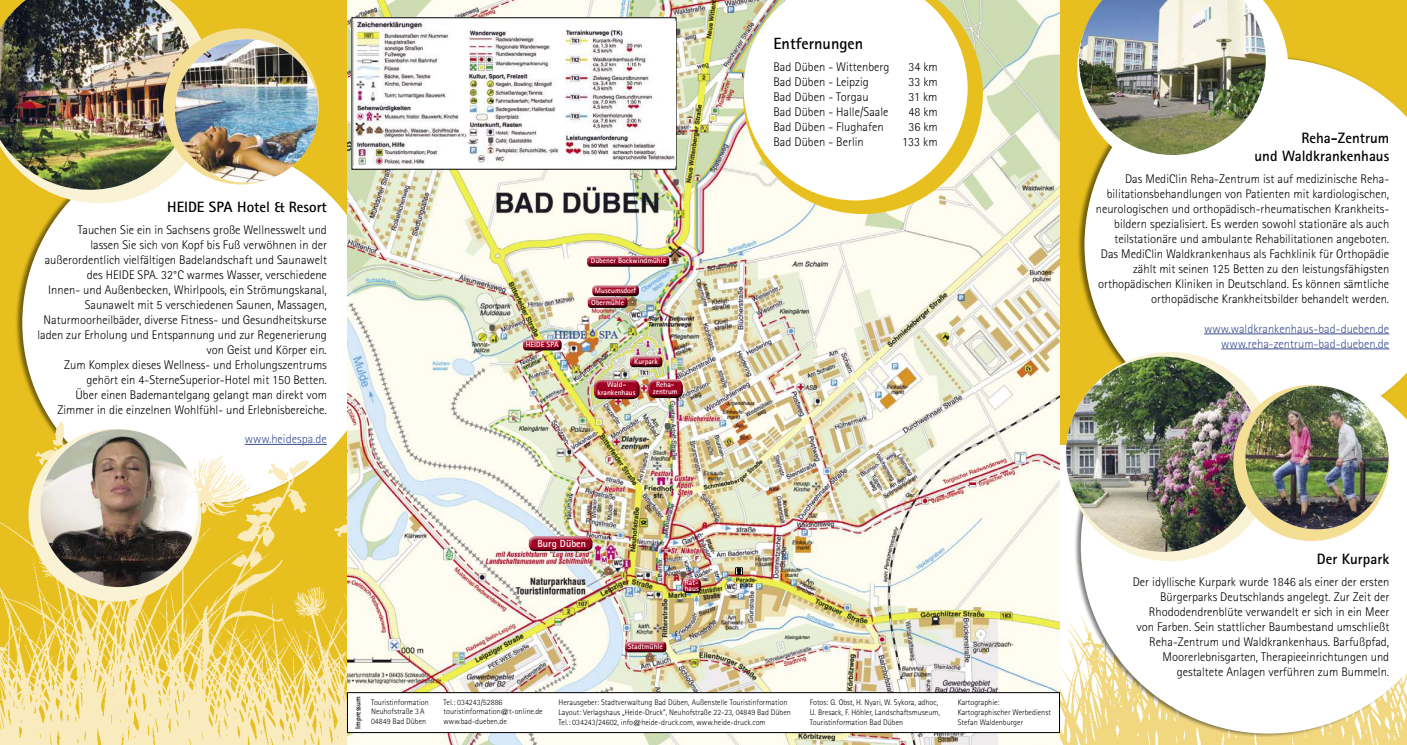
<style>
.page{position:relative;width:1407px;height:745px;background:#fff}
.page>*{position:absolute;margin:0;border:0;box-sizing:border-box;transform-origin:0 0}
.t1{font:700 16.25px "Rotis Sans Serif";color:#000}
.t2{font:700 15px/18px "Rotis Sans Serif";color:#000;text-align:right}
.t3{font:300 12.5px/15px "Rotis Sans Serif";color:#000;text-align:right}
.t4{font:300 12.5px/15px "Rotis Sans Serif";color:#3b4d8f;text-align:right}
.t5{font:700 10.25px "Rotis Sans Serif";color:#fff}
.t6{font:300 8.12px/9.8px "Rotis Sans Serif";color:#000}
.t7{font:700 7.5px/8.1px "Rotis Sans Serif";color:#fff;text-align:center}
.t8{font:700 7.5px "Rotis Sans Serif";color:#000}
</style>
<div class="page">
<div style="left:0;top:0;width:347px;height:744px;background:#e7c01f"></div>
<div style="left:15px;top:138px;width:368px;height:368px;background:#000;opacity:.5"></div>
<div style="left:22px;top:142px;width:360px;height:360px;background:#fff;border-radius:50%"></div>
<svg style="left:15px;top:28px;width:197px;height:175px"></svg>
<img style="left:0;top:0;width:192px;height:190px">
<div style="left:163px;top:28px;width:156px;height:156px;background:#f3de94;border-radius:50%"></div>
<img style="left:175px;top:39px;width:143px;height:143px;border-radius:72px">
<img style="left:0;top:418px;width:347px;height:326px">
<div style="left:237px;top:398px;width:59px;height:31px;background:#fff"></div>
<div style="left:241px;top:414px;width:65px;height:22px;background:#fff"></div>
<hr style="left:245px;top:444px;width:82px;height:1px;background:#3b4d8f">
<img style="left:1059px;top:444px;width:348px;height:300px">
<div style="left:1059px;top:0;width:348px;height:444px;background:#e7c01f"></div>
<svg style="left:1084px;top:58px;width:323px;height:296px;background:#faf7ed"></svg>
<svg style="left:1077px;top:4px;width:211px;height:170px;background:#faf4db"></svg>
<div style="left:1073px;top:354px;width:334px;height:382px;background:#000;opacity:.5"></div>
<svg style="left:1081px;top:358px;width:326px;height:375px"></svg>
<img style="left:1079px;top:0;width:187px;height:155px">
<div style="left:1186px;top:334px;width:203px;height:81px;background:#fff;border-radius:50%"></div>
<div style="left:1066px;top:352px;width:208px;height:209px;background:#faf2d4;border-radius:50%"></div>
<img style="left:1066px;top:356px;width:195px;height:195px;border-radius:97px">
<div style="left:1233px;top:384px;width:156px;height:156px;background:#f3de94;border-radius:50%"></div>
<img style="left:1245px;top:386px;width:143px;height:143px;border-radius:72px">
<img style="left:347px;top:0;width:712px;height:744px">
<div style="left:28px;top:428px;width:173px;height:173px;background:#faf2d4;border-radius:50%"></div>
<img style="left:40px;top:429px;width:158px;height:157px;border-radius:79px">
<img style="left:354px;top:21px;width:321px;height:144px">
<div style="left:592px;top:378px;width:49px;height:19px;background:#fff;opacity:.75"></div>
<div style="left:592px;top:380px;width:49px;height:19px;background:#000;opacity:.75"></div>
<div style="left:646px;top:377px;width:37px;height:19px;background:#fff;opacity:.75"></div>
<div style="left:646px;top:380px;width:37px;height:19px;background:#000;opacity:.75"></div>
<div style="left:627px;top:354px;width:36px;height:13px;background:#fff;opacity:.75"></div>
<div style="left:627px;top:355px;width:36px;height:12px;background:#000;opacity:.75"></div>
<div style="left:521px;top:338px;width:41px;height:11px;background:#fff;opacity:.75"></div>
<div style="left:521px;top:339px;width:41px;height:11px;background:#000;opacity:.75"></div>
<div style="left:586px;top:295px;width:42px;height:11px;background:#fff;opacity:.75"></div>
<div style="left:586px;top:297px;width:42px;height:11px;background:#000;opacity:.75"></div>
<div style="left:585px;top:254px;width:85px;height:12px;background:#fff;opacity:.75"></div>
<div style="left:585px;top:255px;width:85px;height:12px;background:#000;opacity:.75"></div>
<div style="left:590px;top:284px;width:50px;height:12px;background:#fff;opacity:.75"></div>
<div style="left:590px;top:285px;width:50px;height:11px;background:#000;opacity:.75"></div>
<div style="left:526px;top:533px;width:67px;height:17px;background:#fff;opacity:.75"></div>
<div style="left:526px;top:536px;width:67px;height:15px;background:#000;opacity:.75"></div>
<div style="left:622px;top:639px;width:45px;height:12px;background:#fff;opacity:.75"></div>
<div style="left:622px;top:641px;width:45px;height:11px;background:#000;opacity:.75"></div>
<div style="left:681px;top:576px;width:20px;height:16px;background:#fff;opacity:.75"></div>
<div style="left:681px;top:578px;width:20px;height:14px;background:#000;opacity:.75"></div>
<div style="left:347px;top:692px;width:712px;height:40px;background:#fff"></div>
<div style="left:347px;top:692px;width:712px;height:40px;border:1px solid #000"></div>
<svg style="left:743px;top:0;width:240px;height:214px"></svg>
<svg style="left:743px;top:0;width:224px;height:200px"></svg>
<hr style="left:1204px;top:333px;width:185px;height:1px;background:#3b4d8f">
<hr style="left:1221px;top:348px;width:168px;height:1px;background:#3b4d8f">
<div style="left:735px;top:567px;width:7px;height:7px;border:1px solid #000"></div>
<svg style="left:737px;top:568px;width:4px;height:5px"></svg>
<p class="t2" style="left:167px;top:197px;width:161px">HEIDE SPA Hotel &amp; Resort</p>
<p class="t3" style="left:37px;top:222px;width:291px">Tauchen Sie ein in Sachsens große Wellnesswelt und<br>lassen Sie sich von Kopf bis Fuß verwöhnen in der außerordentlich vielfältigen Badelandschaft und Saunawelt des HEIDE SPA. 32°C warmes Wasser, verschiedene<br>Innen- und Außenbecken, Whirlpools, ein Strömungskanal, Saunawelt mit 5 verschiedenen Saunen, Massagen, Naturmoorheilbäder, diverse Fitness- und Gesundheitskurse laden zur Erholung und Entspannung und zur Regenerierung von Geist und Körper ein.<br>Zum Komplex dieses Wellness- und Erholungszentrums gehört ein 4-SterneSuperior-Hotel mit 150 Betten.<br>Über einen Bademantelgang gelangt man direkt vom Zimmer in die einzelnen Wohlfühl- und Erlebnisbereiche.</p>
<p class="t4" style="left:245px;top:431px;width:84px">www.heidespa.de</p>
<p class="t7" style="left:526px;top:340px;width:34px">HEIDE SPA</p>
<p class="t7" style="left:591px;top:256px;width:77px">Dübener Bockwindmühle</p>
<p class="t7" style="left:595px;top:286px;width:43px">Museumsdorf</p>
<p class="t7" style="left:591px;top:298px;width:34px">Obermühle</p>
<p class="t7" style="left:634px;top:357px;width:25px">Kurpark</p>
<p class="t7" style="left:597px;top:380px;width:40px">Wald&shy;krankenhaus</p>
<p class="t7" style="left:653px;top:380px;width:26px;line-height:7.5px">Reha&shy;zentrum</p>
<h1 class="t1" style="left:773px;top:33px;width:91px">Entfernungen</h1>
<p class="t3" style="left:773px;top:60px;width:117px">Bad Düben - Wittenberg</p>
<p class="t3" style="left:908px;top:60px;width:31px">34 km</p>
<p class="t3" style="left:773px;top:75px;width:97px">Bad Düben - Leipzig</p>
<p class="t3" style="left:908px;top:75px;width:31px">33 km</p>
<p class="t3" style="left:773px;top:90px;width:97px">Bad Düben - Torgau</p>
<p class="t3" style="left:908px;top:90px;width:30px">31 km</p>
<p class="t3" style="left:773px;top:105px;width:117px">Bad Düben - Halle/Saale</p>
<p class="t3" style="left:908px;top:105px;width:31px">48 km</p>
<p class="t3" style="left:773px;top:120px;width:112px">Bad Düben - Flughafen</p>
<p class="t3" style="left:908px;top:120px;width:31px">36 km</p>
<p class="t3" style="left:773px;top:135px;width:92px">Bad Düben - Berlin</p>
<p class="t3" style="left:902px;top:135px;width:37px">133 km</p>
<p class="t5" style="left:537px;top:536px;width:50px">Burg Düben</p>
<p class="t7" style="left:628px;top:642px;width:37px">Stadtmühle</p>
<p class="t7" style="left:685px;top:579px;width:16px;line-height:6.2px;text-align:left">Rat&shy;haus</p>
<p class="t8" style="left:353px;top:728px;width:34px;rotate:-90deg">Impressum</p>
<p class="t6" style="left:958px;top:697px;width:95px">Kartographie:<br>Kartographischer Werbedienst<br>Stefan Waldenburger</p>
<p class="t6" style="left:371px;top:696px;width:59px">Touristinformation</p>
<p class="t6" style="left:443px;top:696px;width:60px">Tel.: 034243/52886</p>
<p class="t6" style="left:371px;top:706px;width:55px">Neuhofstraße 3A</p>
<p class="t6" style="left:443px;top:706px;width:101px">touristinformation@t-online.de</p>
<p class="t6" style="left:371px;top:716px;width:57px">04849 Bad Düben</p>
<p class="t6" style="left:443px;top:716px;width:65px">www.bad-dueben.de</p>
<p class="t6" style="left:810px;top:697px;width:132px">Fotos: G. Obst, H. Nyari, W. Sykora, adhoc,<br>U. Bresack, F. Höhler, Landschaftsmuseum,<br>Touristinformation Bad Düben</p>
<p class="t6" style="left:559px;top:697px;width:234px">Herausgeber: Stadtverwaltung Bad Düben, Außenstelle Touristinformation<br>Layout: Verlagshaus „Heide-Druck“, Neuhofstraße 22-23, 04849 Bad Düben<br>Tel.: 034243/24602, info@heide-druck.com, www.heide-druck.com</p>
<p class="t2" style="left:1254px;top:129px;width:136px">Reha-Zentrum<br>und Waldkrankenhaus</p>
<p class="t3" style="left:1096px;top:171px;width:295px">Das MediClin Reha-Zentrum ist auf medizinische Reha&shy;bilitationsbehandlungen von Patienten mit kardiologischen, neurologischen und orthopädisch-rheumatischen Krankheits&shy;bildern spezialisiert. Es werden sowohl stationäre als auch teilstationäre und ambulante Rehabilitationen angeboten.<br>Das MediClin Waldkrankenhaus als Fachklinik für Orthopädie zählt mit seinen 125 Betten zu den leistungsfähigsten orthopädischen Kliniken in Deutschland. Es können sämtliche orthopädische Krankheitsbilder behandelt werden.</p>
<p class="t4" style="left:1204px;top:321px;width:187px">www.waldkrankenhaus-bad-dueben.de www.reha-zentrum-bad-dueben.de</p>
<p class="t2" style="left:1316px;top:548px;width:74px">Der Kurpark</p>
<p class="t3" style="left:1133px;top:573px;width:258px">Der idyllische Kurpark wurde 1846 als einer der ersten Bürgerparks Deutschlands angelegt. Zur Zeit der Rhododendrenblüte verwandelt er sich in ein Meer von Farben. Sein stattlicher Baumbestand umschließt Reha-Zentrum und Waldkrankenhaus. Barfußpfad, Moorerlebnisgarten, Therapieeinrichtungen und gestaltete Anlagen verführen zum Bummeln.</p>
</div>
